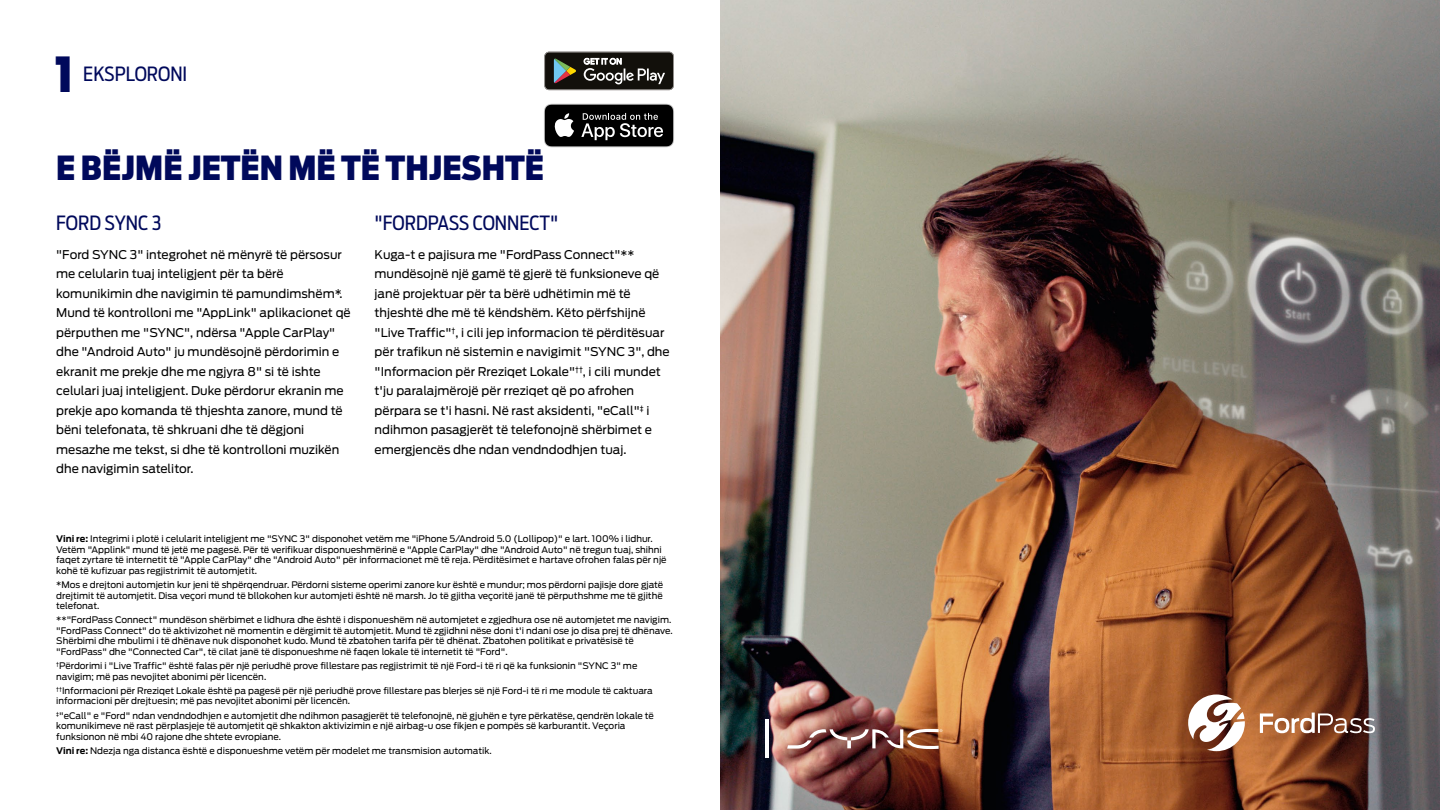
<style>
.page{position:relative;width:1440px;height:810px;background:#fff}
.page>*{position:absolute;margin:0;border:0;box-sizing:border-box;transform-origin:0 0}
.t1{font:900 48px "Ford Antenna Cond";color:#00095b}
.t2{font:900 33px "Ford Antenna Cond";color:#00095b}
.t3{font:19.5px "Ford Antenna Cond";color:#00095b}
.t4{font:12px/19.5px "Ford Antenna";color:#000}
.t5{font:9px/10.5px "Ford Antenna";color:#000}
.s1{font-weight:700}
</style>
<div class="page">
<img style="left:720px;top:0;width:720px;height:810px">
<svg style="left:544px;top:104px;width:130px;height:43px"></svg>
<svg style="left:544px;top:52px;width:130px;height:38px"></svg>
<img style="left:787px;top:729px;width:155px;height:20px">
<hr style="left:765px;top:720px;width:3px;height:38px;background:#fff">
<svg style="left:1188px;top:695px;width:57px;height:56px"></svg>
<svg style="left:1260px;top:713px;width:115px;height:20px"></svg>
<h1 class="t1" style="left:55px;top:30px;width:20px">1</h1>
<h3 class="t3" style="left:83px;top:58px;width:106px">EKSPLORONI</h3>
<h2 class="t2" style="left:56px;top:137px;width:489px">E BËJMË JETËN MË TË THJESHTË</h2>
<h3 class="t3" style="left:56px;top:206px;width:107px">FORD SYNC 3</h3>
<p class="t4" style="left:56px;top:243px;width:296px">"Ford SYNC 3" integrohet në mënyrë të përsosur me celularin tuaj inteligjent për ta bërë komunikimin dhe navigimin të pamundimshëm*.<br>Mund të kontrolloni me "AppLink" aplikacionet që përputhen me "SYNC", ndërsa "Apple CarPlay" dhe "Android Auto" ju mundësojnë përdorimin e ekranit me prekje dhe me ngjyra 8" si të ishte celulari juaj inteligjent. Duke përdorur ekranin me prekje apo komanda të thjeshta zanore, mund të bëni telefonata, të shkruani dhe të dëgjoni mesazhe me tekst, si dhe të kontrolloni muzikën dhe navigimin satelitor.</p>
<h3 class="t3" style="left:375px;top:206px;width:185px">"FORDPASS CONNECT"</h3>
<p class="t4" style="left:375px;top:243px;width:297px">Kuga-t e pajisura me "FordPass Connect"** mundësojnë një gamë të gjerë të funksioneve që janë projektuar për ta bërë udhëtimin më të thjeshtë dhe më të këndshëm. Këto përfshijnë "Live Traffic"<sup>†</sup>, i cili jep informacion të përditësuar për trafikun në sistemin e navigimit "SYNC 3", dhe "Informacion për Rreziqet Lokale"<sup>††</sup>, i cili mundet t'ju paralajmërojë për rreziqet që po afrohen përpara se t'i hasni. Në rast aksidenti, "eCall"<sup>‡</sup> i ndihmon pasagjerët të telefonojnë shërbimet e emergjencës dhe ndan vendndodhjen tuaj.</p>
<p class="t5" style="left:56px;top:533px;width:612px"><span class="s1">Vini re:</span> Integrimi i plotë i celularit inteligjent me "SYNC 3" disponohet vetëm me "iPhone 5/Android 5.0 (Lollipop)" e lart. 100% i lidhur.<br>Vetëm "Applink" mund të jetë me pagesë. Për të verifikuar disponueshmërinë e "Apple CarPlay" dhe "Android Auto" në tregun tuaj, shihni faqet zyrtare të internetit të "Apple CarPlay" dhe "Android Auto" për informacionet më të reja. Përditësimet e hartave ofrohen falas për një kohë të kufizuar pas regjistrimit të automjetit.</p>
<p class="t5" style="left:56px;top:578px;width:609px;text-align:justify">*Mos e drejtoni automjetin kur jeni të shpërqendruar. Përdorni sisteme operimi zanore kur është e mundur; mos përdorni pajisje dore gjatë drejtimit të automjetit. Disa veçori mund të bllokohen kur automjeti është në marsh. Jo të gjitha veçoritë janë të përputhshme me të gjithë telefonat.</p>
<p class="t5" style="left:56px;top:614px;width:618px">**"FordPass Connect" mundëson shërbimet e lidhura dhe është i disponueshëm në automjetet e zgjedhura ose në automjetet me navigim. "FordPass Connect" do të aktivizohet në momentin e dërgimit të automjetit. Mund të zgjidhni nëse doni t'i ndani ose jo disa prej të dhënave.<br>Shërbimi dhe mbulimi i të dhënave nuk disponohet kudo. Mund të zbatohen tarifa për të dhënat. Zbatohen politikat e privatësisë të "FordPass" dhe "Connected Car", të cilat janë të disponueshme në faqen lokale të internetit të "Ford".</p>
<p class="t5" style="left:56px;top:659px;width:583px"><sup>†</sup>Përdorimi i "Live Traffic" është falas për një periudhë prove fillestare pas regjistrimit të një Ford-i të ri që ka funksionin "SYNC 3" me navigim; më pas nevojitet abonimi për licencën.</p>
<p class="t5" style="left:56px;top:684px;width:598px"><sup>††</sup>Informacioni për Rreziqet Lokale është pa pagesë për një periudhë prove fillestare pas blerjes së një Ford-i të ri me module të caktuara informacioni për drejtuesin; më pas nevojitet abonimi për licencën.</p>
<p class="t5" style="left:56px;top:709px;width:599px"><sup>‡</sup>"eCall" e "Ford" ndan vendndodhjen e automjetit dhe ndihmon pasagjerët të telefonojnë, në gjuhën e tyre përkatëse, qendrën lokale të komunikimeve në rast përplasjeje të automjetit që shkakton aktivizimin e një airbag-u ose fikjen e pompës së karburantit. Veçoria funksionon në mbi 40 rajone dhe shtete evropiane.</p>
<p class="t5" style="left:56px;top:744px;width:437px"><span class="s1">Vini re:</span> Ndezja nga distanca është e disponueshme vetëm për modelet me transmision automatik.</p>
</div>
